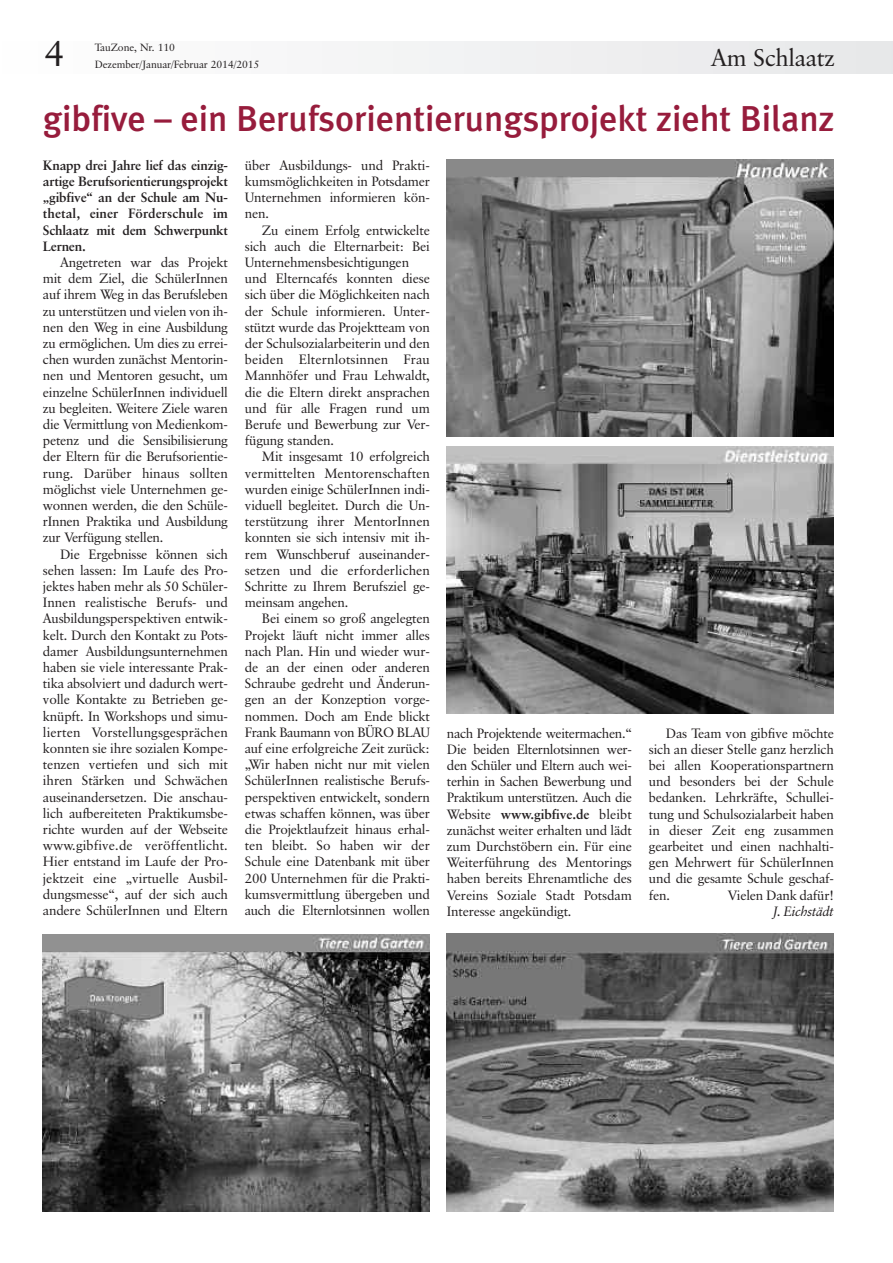
<style>
.page{position:relative;width:893px;height:1263px;background:#fff}
.page>*{position:absolute;margin:0;border:0;box-sizing:border-box;transform-origin:0 0}
.t1{font:500 36px "Meta Plus";letter-spacing:-.005em;color:#971c3c}
.t2{font:36px "Classical Garamond BT";color:#231f20}
.t3{font:24px "Classical Garamond BT";letter-spacing:-.01em;color:#231f20}
.t4{font:13.5px/16.2px "Classical Garamond BT";letter-spacing:-.015em;color:#231f20;text-align:justify}
.t5{font:700 13.5px/16.2px "Classical Garamond BT";letter-spacing:-.015em;color:#231f20;text-align:justify}
.t6{font:italic 13.5px "Classical Garamond BT";letter-spacing:-.015em;color:#231f20}
.t7{font:10.5px "Classical Garamond BT";letter-spacing:-.01em;color:#231f20}
.s1{font-weight:700}
</style>
<div class="page">
<div style="left:0;top:41px;width:893px;height:32px;background:#f2f3f4"></div>
<img style="left:446px;top:159px;width:387px;height:277px">
<img style="left:43px;top:934px;width:386px;height:278px">
<img style="left:446px;top:934px;width:387px;height:278px">
<img style="left:446px;top:447px;width:387px;height:266px">
<h1 class="t2" style="left:45px;top:39px;width:22px">4</h1>
<p class="t7" style="left:95px;top:43px;width:82px">TauZone, Nr. 110</p>
<h2 class="t3" style="left:711px;top:47px;width:125px">Am Schlaatz</h2>
<p class="t7" style="left:95px;top:60px;width:166px">Dezember/Januar/Februar 2014/2015</p>
<h1 class="t1" style="left:43px;top:97px;width:793px">gibfive – ein Berufsorientierungsprojekt zieht Bilanz</h1>
<p class="t5" style="left:43px;top:158px;width:186px">Knapp drei Jahre lief das einzig&shy;artige Berufsorientierungsprojekt „gibfive“ an der Schule am Nu&shy;thetal, einer Förderschule im Schlaatz mit dem Schwerpunkt Lernen.</p>
<p class="t4" style="left:43px;top:255px;width:186px;text-indent:17px">Angetreten war das Projekt mit dem Ziel, die SchülerInnen auf ihrem Weg in das Berufsleben zu unterstützen und vielen von ih&shy;nen den Weg in eine Ausbildung zu ermöglichen. Um dies zu errei&shy;chen wurden zunächst Mentorin&shy;nen und Mentoren gesucht, um einzelne SchülerInnen individuell zu begleiten. Weitere Ziele waren die Vermittlung von Medienkom&shy;petenz und die Sensibilisierung der Eltern für die Berufsorientie&shy;rung. Darüber hinaus sollten möglichst viele Unternehmen ge&shy;wonnen werden, die den Schüle&shy;rInnen Praktika und Ausbildung zur Verfügung stellen.</p>
<p class="t4" style="left:43px;top:547px;width:186px;text-indent:17px">Die Ergebnisse können sich sehen lassen: Im Laufe des Pro&shy;jektes haben mehr als 50 Schüler-Innen realistische Berufs- und Ausbildungsperspektiven entwik&shy;kelt. Durch den Kontakt zu Pots&shy;damer Ausbildungsunternehmen haben sie viele interessante Prak&shy;tika absolviert und dadurch wert&shy;volle Kontakte zu Betrieben ge&shy;knüpft. In Workshops und simu&shy;lierten Vorstellungsgesprächen konnten sie ihre sozialen Kompe&shy;tenzen vertiefen und sich mit ihren Stärken und Schwächen auseinandersetzen. Die anschau&shy;lich aufbereiteten Praktikumsbe&shy;richte wurden auf der Webseite www.gibfive.de veröffentlicht.<br>Hier entstand im Laufe der Pro&shy;jektzeit eine „virtuelle Ausbil&shy;dungsmesse“, auf der sich auch andere SchülerInnen und Eltern</p>
<p class="t4" style="left:245px;top:158px;width:186px">über Ausbildungs- und Prakti&shy;kumsmöglichkeiten in Potsdamer Unternehmen informieren kön&shy;nen.</p>
<p class="t4" style="left:245px;top:223px;width:186px;text-align:left;text-indent:17px">Zu einem Erfolg entwickelte sich auch die Elternarbeit: Bei<br>Unternehmensbesichtigungen und Elterncafés konnten diese sich über die Möglichkeiten nach der Schule informieren. Unter&shy;stützt wurde das Projektteam von der Schulsozialarbeiterin und den beiden Elternlotsinnen Frau<br>Mannhöfer und Frau Lehwaldt, die die Eltern direkt ansprachen und für alle Fragen rund um<br>Berufe und Bewerbung zur Ver&shy;fügung standen.</p>
<p class="t4" style="left:245px;top:450px;width:186px;text-indent:17px">Mit insgesamt 10 erfolgreich vermittelten Mentorenschaften wurden einige SchülerInnen indi&shy;viduell begleitet. Durch die Un&shy;terstützung ihrer MentorInnen konnten sie sich intensiv mit ih&shy;rem Wunschberuf auseinander&shy;setzen und die erforderlichen Schritte zu Ihrem Berufsziel ge&shy;meinsam angehen.</p>
<p class="t4" style="left:245px;top:612px;width:186px;text-indent:17px">Bei einem so groß angelegten Projekt läuft nicht immer alles nach Plan. Hin und wieder wur&shy;de an der einen oder anderen Schraube gedreht und Änderun&shy;gen an der Konzeption vorge&shy;nommen. Doch am Ende blickt Frank Baumann von BÜRO BLAU auf eine erfolgreiche Zeit zurück: „Wir haben nicht nur mit vielen SchülerInnen realistische Berufs&shy;perspektiven entwickelt, sondern etwas schaffen können, was über die Projektlaufzeit hinaus erhal&shy;ten bleibt. So haben wir der Schule eine Datenbank mit über 200 Unternehmen für die Prakti&shy;kumsvermittlung übergeben und auch die Elternlotsinnen wollen</p>
<p class="t4" style="left:447px;top:726px;width:186px">nach Projektende weitermachen.“ Die beiden Elternlotsinnen wer&shy;den Schüler und Eltern auch wei&shy;terhin in Sachen Bewerbung und Praktikum unterstützen. Auch die Website <span class="s1">www.gibfive.de</span> bleibt zunächst weiter erhalten und lädt zum Durchstöbern ein. Für eine Weiterführung des Mentorings haben bereits Ehrenamtliche des Vereins Soziale Stadt Potsdam Interesse angekündigt.</p>
<p class="t4" style="left:649px;top:726px;width:186px;text-indent:17px">Das Team von gibfive möchte sich an dieser Stelle ganz herzlich bei allen Kooperationspartnern und besonders bei der Schule bedanken. Lehrkräfte, Schullei&shy;tung und Schulsozialarbeit haben in dieser Zeit eng zusammen gearbeitet und einen nachhalti&shy;gen Mehrwert für SchülerInnen und die gesamte Schule geschaf&shy;fen.</p>
<p class="t4" style="left:728px;top:888px;width:108px">Vielen Dank dafür!</p>
<p class="t6" style="left:773px;top:906px;width:62px">J. Eichstädt</p>
</div>
